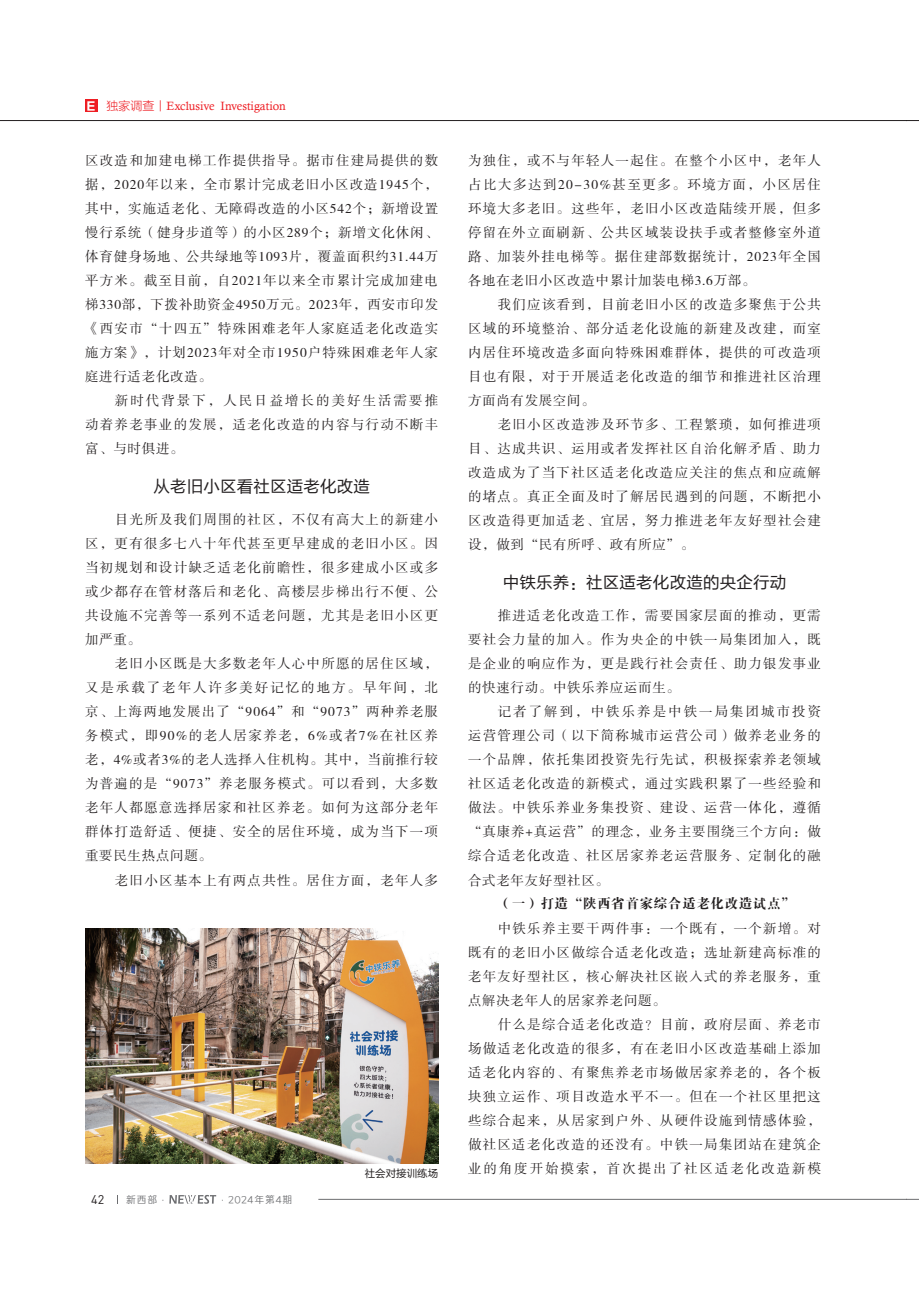
<style>
.page{position:relative;width:919px;height:1289px;background:#fff}
.page>*{position:absolute;margin:0;border:0;box-sizing:border-box;transform-origin:0 0}
.t1{font:16.5px "FZLTHK GBK1 0";letter-spacing:.01em;color:#231f20}
.t2{font:13.5px/24px "FZSSK GBK1 0";letter-spacing:.095em;color:#231f20;text-align:justify}
.t3{font:13.5px "FZSSK GBK1 0";letter-spacing:.145em;color:#231f20}
.t4{font:13.5px "FZDBSK GBK1 0";letter-spacing:.05em;color:#231f20}
.t5{font:12.45px "DIN";color:#231f20}
.t6{font:12px "Calisto";color:#ee1d23}
.t7{font:10.5px "FZLTHK GBK1 0";color:#231f20}
.t8{font:9.75px "Loong Flash Sans GB Regular";letter-spacing:.1em;color:#6c6d70}
.s1{font-family:"FZLTDHK GBK1 0";font-size:11.4px;color:#fff}
.s2{font-family:"FZLTXHK GBK1 0"}
</style>
<div class="page">
<hr style="left:318px;top:1198px;width:588px;height:1px;background:#6c6d70">
<svg style="left:169px;top:1195px;width:47px;height:8px"></svg>
<hr style="left:0;top:120px;width:906px;height:1px;background:#231f20">
<svg style="left:906px;top:1198px;width:12px;height:1px"></svg>
<svg style="left:906px;top:120px;width:12px;height:1px"></svg>
<div style="left:85px;top:99px;width:13px;height:13px;background:#ee1d23"></div>
<img style="left:85px;top:928px;width:353px;height:235px">
<p class="t6" style="left:86px;top:99px;width:202px"><span class="s1">Ｅ</span> <span class="s2">独家调查丨</span>Exclusive Investigation</p>
<p class="t2" style="left:85px;top:149px;width:354px">区改造和加建电梯工作提供指导。据市住建局提供的数据，2020年以来，全市累计完成老旧小区改造1945个，其中，实施适老化、无障碍改造的小区542个；新增设置慢行系统（健身步道等）的小区289个；新增文化休闲、体育健身场地、公共绿地等1093片，覆盖面积约31.44万平方米。截至目前，自2021年以来全市累计完成加建电梯330部，下拨补助资金4950万元。2023年，西安市印发《西安市“十四五”特殊困难老年人家庭适老化改造实施方案》，计划2023年对全市1950户特殊困难老年人家庭进行适老化改造。</p>
<p class="t2" style="left:85px;top:389px;width:354px;text-indent:30px">新时代背景下，人民日益增长的美好生活需要推动着养老事业的发展，适老化改造的内容与行动不断丰富、与时俱进。</p>
<p class="t1" style="left:153px;top:477px;width:218px">从老旧小区看社区适老化改造</p>
<p class="t2" style="left:85px;top:508px;width:354px;text-indent:30px">目光所及我们周围的社区，不仅有高大上的新建小区，更有很多七八十年代甚至更早建成的老旧小区。因当初规划和设计缺乏适老化前瞻性，很多建成小区或多或少都存在管材落后和老化、高楼层步梯出行不便、公共设施不完善等一系列不适老问题，尤其是老旧小区更加严重。</p>
<p class="t2" style="left:85px;top:652px;width:354px;text-indent:30px">老旧小区既是大多数老年人心中所愿的居住区域，又是承载了老年人许多美好记忆的地方。早年间，北京、上海两地发展出了“9064”和“9073”两种养老服务模式，即90%的老人居家养老，6%或者7%在社区养老，4%或者3%的老人选择入住机构。其中，当前推行较为普遍的是“9073”养老服务模式。可以看到，大多数老年人都愿意选择居家和社区养老。如何为这部分老年群体打造舒适、便捷、安全的居住环境，成为当下一项重要民生热点问题。</p>
<p class="t2" style="left:115px;top:868px;width:325px">老旧小区基本上有两点共性。居住方面，老年人多</p>
<p class="t2" style="left:468px;top:149px;width:354px">为独住，或不与年轻人一起住。在整个小区中，老年人占比大多达到20-30%甚至更多。环境方面，小区居住环境大多老旧。这些年，老旧小区改造陆续开展，但多停留在外立面刷新、公共区域装设扶手或者整修室外道路、加装外挂电梯等。据住建部数据统计，2023年全国各地在老旧小区改造中累计加装电梯3.6万部。</p>
<p class="t2" style="left:468px;top:293px;width:354px;text-indent:30px">我们应该看到，目前老旧小区的改造多聚焦于公共区域的环境整治、部分适老化设施的新建及改建，而室内居住环境改造多面向特殊困难群体，提供的可改造项目也有限，对于开展适老化改造的细节和推进社区治理方面尚有发展空间。</p>
<p class="t2" style="left:468px;top:413px;width:354px;text-indent:30px">老旧小区改造涉及环节多、工程繁琐，如何推进项目、达成共识、运用或者发挥社区自治化解矛盾、助力改造成为了当下社区适老化改造应关注的焦点和应疏解的堵点。真正全面及时了解居民遇到的问题，不断把小区改造得更加适老、宜居，努力推进老年友好型社会建设，做到“民有所呼、政有所应”。</p>
<p class="t1" style="left:503px;top:573px;width:285px">中铁乐养：社区适老化改造的央企行动</p>
<p class="t2" style="left:468px;top:604px;width:354px;text-indent:30px">推进适老化改造工作，需要国家层面的推动，更需要社会力量的加入。作为央企的中铁一局集团加入，既是企业的响应作为，更是践行社会责任、助力银发事业的快速行动。中铁乐养应运而生。</p>
<p class="t2" style="left:468px;top:700px;width:354px;text-indent:30px">记者了解到，中铁乐养是中铁一局集团城市投资运营管理公司（以下简称城市运营公司）做养老业务的一个品牌，依托集团投资先行先试，积极探索养老领域社区适老化改造的新模式，通过实践积累了一些经验和做法。中铁乐养业务集投资、建设、运营一体化，遵循“真康养+真运营”的理念，业务主要围绕三个方向：做综合适老化改造、社区居家养老运营服务、定制化的融合式老年友好型社区。</p>
<p class="t4" style="left:497px;top:896px;width:298px">（一）打造“陕西省首家综合适老化改造试点”</p>
<p class="t2" style="left:468px;top:916px;width:354px;text-indent:30px">中铁乐养主要干两件事：一个既有，一个新增。对既有的老旧小区做综合适老化改造；选址新建高标准的老年友好型社区，核心解决社区嵌入式的养老服务，重点解决老年人的居家养老问题。</p>
<p class="t2" style="left:468px;top:1012px;width:354px;text-indent:30px">什么是综合适老化改造？目前，政府层面、养老市场做适老化改造的很多，有在老旧小区改造基础上添加适老化内容的、有聚焦养老市场做居家养老的，各个板块独立运作、项目改造水平不一。但在一个社区里把这些综合起来，从居家到户外、从硬件设施到情感体验，做社区适老化改造的还没有。中铁一局集团站在建筑企</p>
<p class="t5" style="left:91px;top:1191px;width:15px">42</p>
<p class="t8" style="left:126px;top:1194px;width:168px">新西部·　　　　 ·2024年第4期</p>
<p class="t7" style="left:364px;top:1167px;width:75px">社会对接训练场</p>
<p class="t3" style="left:468px;top:1160px;width:354px">业的角度开始摸索，首次提出了社区适老化改造新模</p>
</div>
